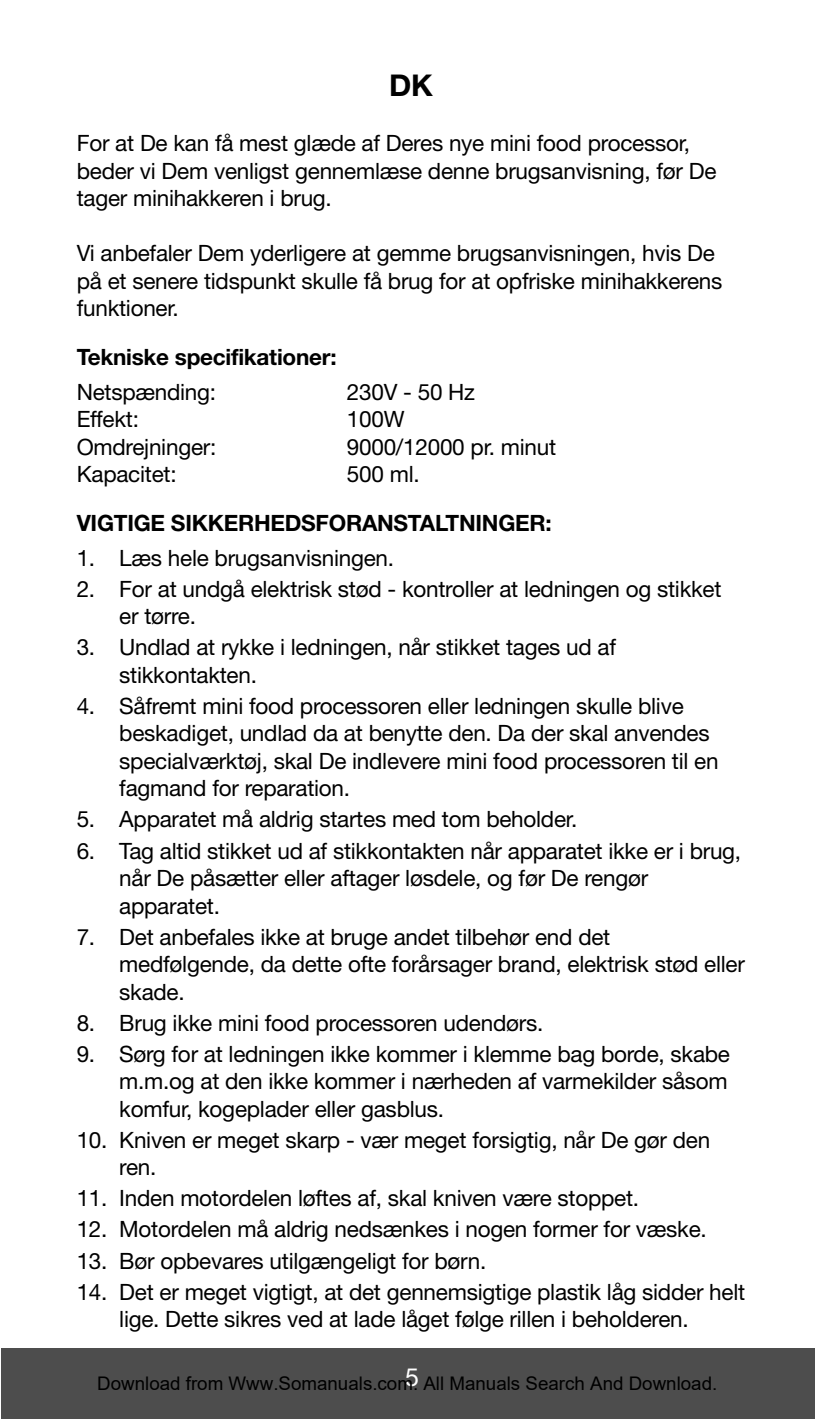
<style>
.page{position:relative;width:815px;height:1419px;background:#fff}
.page>*{position:absolute;margin:0;border:0;box-sizing:border-box;transform-origin:0 0}
.t1{font:700 30px "Helvetica Neue";color:#000}
.t2{font:25px "Helvetica Neue";color:#fff}
.t3{font:22.5px/27.5px "Helvetica Neue";letter-spacing:-.01em;color:#000}
.t4{font:700 22.5px "Helvetica Neue";letter-spacing:-.01em;color:#000}
.t5{font:18.75px "Arial";color:#000}
</style>
<div class="page">
<div style="left:1px;top:1348px;width:813px;height:70px;background:#4d4d4d"></div>
<h1 class="t1" style="left:389px;top:74px;width:45px">DK</h1>
<p class="t3" style="left:77px;top:132px;width:641px">For at De kan få mest glæde af Deres nye mini food processor, beder vi Dem venligst gennemlæse denne brugsanvisning, før De tager minihakkeren i brug.</p>
<p class="t3" style="left:77px;top:242px;width:647px">Vi anbefaler Dem yderligere at gemme brugsanvisningen, hvis De på et senere tidspunkt skulle få brug for at opfriske minihakkerens funktioner.</p>
<p class="t4" style="left:77px;top:349px;width:261px">Tekniske specifikationer:</p>
<p class="t3" style="left:77px;top:380px;width:141px">Netspænding:</p>
<p class="t3" style="left:347px;top:380px;width:130px">230V - 50 Hz</p>
<p class="t3" style="left:77px;top:407px;width:64px">Effekt:</p>
<p class="t3" style="left:347px;top:407px;width:59px">100W</p>
<p class="t3" style="left:77px;top:435px;width:141px">Omdrejninger:</p>
<p class="t3" style="left:347px;top:435px;width:211px">9000/12000 pr. minut</p>
<p class="t3" style="left:77px;top:462px;width:101px">Kapacitet:</p>
<p class="t3" style="left:347px;top:462px;width:74px">500 ml.</p>
<p class="t4" style="left:77px;top:515px;width:476px">VIGTIGE SIKKERHEDSFORANSTALTNINGER:</p>
<p class="t3" style="left:77px;top:546px;width:319px">1. Læs hele brugsanvisningen.</p>
<p class="t3" style="left:119px;top:577px;width:603px;text-indent:-43px">2. For at undgå elektrisk stød - kontroller at ledningen og stikket er tørre.</p>
<p class="t3" style="left:119px;top:635px;width:498px;text-indent:-43px">3. Undlad at rykke i ledningen, når stikket tages ud af stikkontakten.</p>
<p class="t3" style="left:119px;top:694px;width:600px;text-indent:-43px">4. Såfremt mini food processoren eller ledningen skulle blive beskadiget, undlad da at benytte den. Da der skal anvendes specialværktøj, skal De indlevere mini food processoren til en fagmand for reparation.</p>
<p class="t3" style="left:77px;top:808px;width:502px">5. Apparatet må aldrig startes med tom beholder.</p>
<p class="t3" style="left:119px;top:839px;width:623px;text-indent:-43px">6. Tag altid stikket ud af stikkontakten når apparatet ikke er i brug, når De påsætter eller aftager løsdele, og før De rengør apparatet.</p>
<p class="t3" style="left:119px;top:925px;width:627px;text-indent:-43px">7. Det anbefales ikke at bruge andet tilbehør end det medfølgende, da dette ofte forårsager brand, elektrisk stød eller skade.</p>
<p class="t3" style="left:77px;top:1011px;width:468px">8. Brug ikke mini food processoren udendørs.</p>
<p class="t3" style="left:119px;top:1042px;width:612px;text-align:justify;text-indent:-43px">9. Sørg for at ledningen ikke kommer i klemme bag borde, skabe m.m.og at den ikke kommer i nærheden af varmekilder såsom komfur, kogeplader eller gasblus.</p>
<p class="t3" style="left:119px;top:1128px;width:592px;text-indent:-43px">10. Kniven er meget skarp - vær meget forsigtig, når De gør den ren.</p>
<p class="t3" style="left:77px;top:1186px;width:564px">11. Inden motordelen løftes af, skal kniven være stoppet.</p>
<p class="t3" style="left:77px;top:1217px;width:631px">12. Motordelen må aldrig nedsænkes i nogen former for væske.</p>
<p class="t3" style="left:77px;top:1248px;width:411px">13. Bør opbevares utilgængeligt for børn.</p>
<p class="t3" style="left:119px;top:1279px;width:627px;text-indent:-43px">14. Det er meget vigtigt, at det gennemsigtige plastik låg sidder helt lige. Dette sikres ved at lade låget følge rillen i beholderen.</p>
<p class="t2" style="left:405px;top:1368px;width:15px">5</p>
<p class="t5" style="left:97px;top:1372px;width:621px">Download from Www.Somanuals.com. All Manuals Search And Download.</p>
</div>
